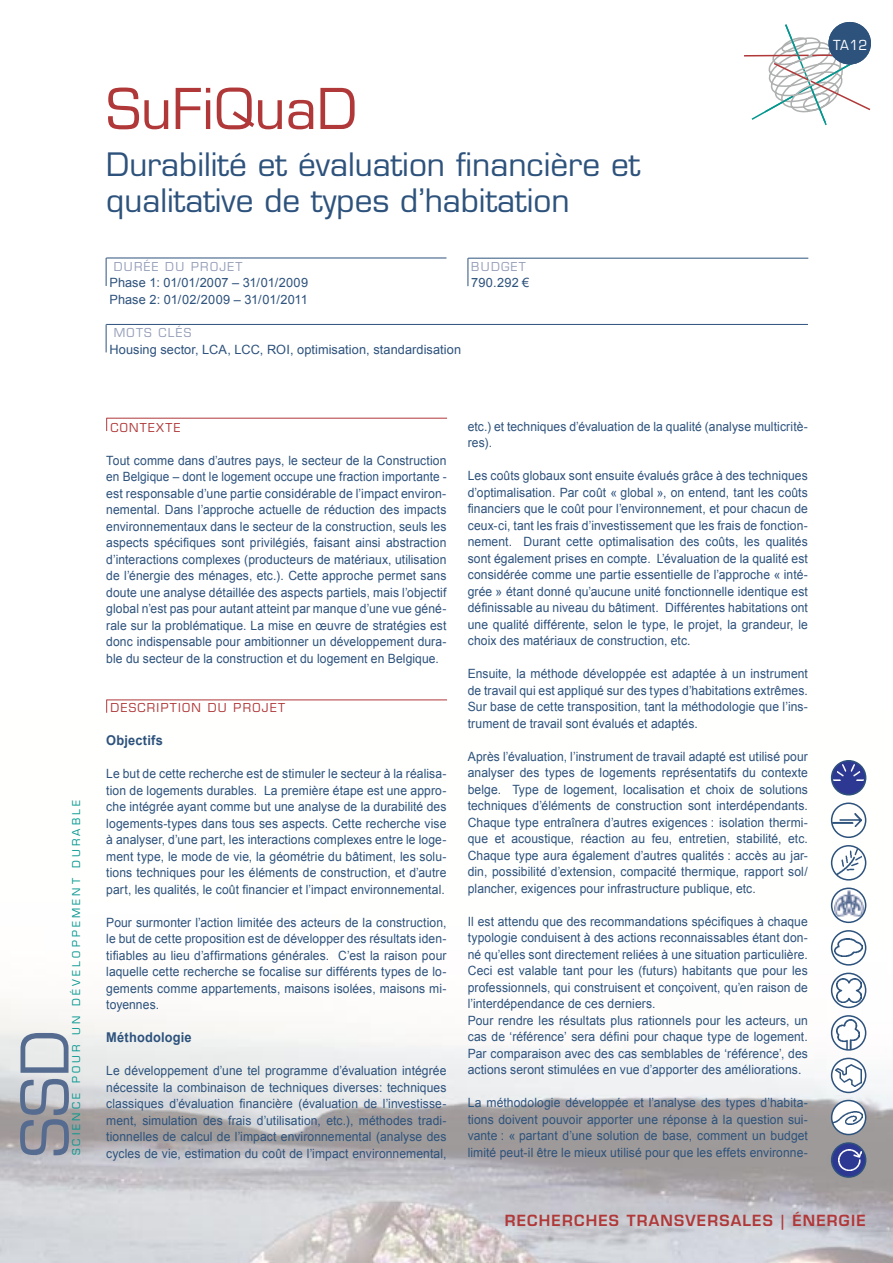
<style>
.page{position:relative;width:893px;height:1263px;background:#fff}
.page>*{position:absolute;margin:0;border:0;box-sizing:border-box;transform-origin:0 0}
.t1{font:64.05px "Eurostile LT Std";color:#556b90}
.t2{font:54.9px "Eurostile LT Std";color:#b03839}
.t3{font:31.5px/36px "Eurostile LT Std";color:#2d527c}
.t4{font:600 15px "Eurostile LT Std";letter-spacing:.08em;color:#b03839}
._01_brood{font:700 13.5px "Arial";letter-spacing:.015em;color:#2d527c;scale:.95 1}
.t5{font:13.5px "Eurostile LT Std";letter-spacing:.03em;color:#fff;scale:.95 1}
._01_brood-2{font:12.75px/16.5px "Arial";letter-spacing:.005em;color:#2d527c;text-align:justify;scale:.95 1}
._01_brood-3{font:12.75px "Arial";letter-spacing:.005em;color:#2d527c}
.t6{font:12px "Eurostile LT Std";letter-spacing:.11em;color:#969eb9}
.t7{font:12px "Eurostile LT Std";letter-spacing:.11em;color:#b03839}
.t8{font:10.5px "Eurostile LT Std";letter-spacing:.3em;color:#03968f}
.s1{font-style:inherit}
</style>
<div class="page">
<img style="left:0;top:711px;width:893px;height:552px">
<svg style="left:744px;top:24px;width:126px;height:101px"></svg>
<div style="left:829px;top:23px;width:41px;height:41px;background:#2d527c;border-radius:50%"></div>
<div style="left:828px;top:22px;width:43px;height:42px;border:2px solid #2d527c;border-radius:50%"></div>
<div style="left:832px;top:1100px;width:34px;height:34px;background:#fff;border-radius:50%"></div>
<img style="left:834px;top:1112px;width:29px;height:12px">
<div style="left:831px;top:1100px;width:35px;height:35px;border:2px solid #2d527c;border-radius:50%"></div>
<div style="left:832px;top:1143px;width:34px;height:34px;background:#2d3892;border-radius:50%"></div>
<img style="left:838px;top:1149px;width:23px;height:22px">
<div style="left:831px;top:1142px;width:35px;height:36px;border:2px solid #2d527c;border-radius:50%"></div>
<div style="left:832px;top:761px;width:34px;height:34px;background:#2d3892;border-radius:50%"></div>
<img style="left:833px;top:765px;width:31px;height:15px">
<div style="left:831px;top:760px;width:35px;height:35px;border:2px solid #2d527c;border-radius:50%"></div>
<img style="left:834px;top:813px;width:28px;height:13px">
<div style="left:831px;top:802px;width:35px;height:36px;border:2px solid #2d527c;border-radius:50%"></div>
<svg style="left:832px;top:846px;width:34px;height:34px"></svg>
<img style="left:834px;top:849px;width:27px;height:27px">
<div style="left:831px;top:845px;width:35px;height:35px;border:2px solid #2d527c;border-radius:50%"></div>
<svg style="left:832px;top:888px;width:34px;height:34px"></svg>
<img style="left:834px;top:889px;width:29px;height:29px">
<div style="left:831px;top:887px;width:35px;height:36px;border:2px solid #2d527c;border-radius:50%"></div>
<svg style="left:832px;top:931px;width:34px;height:34px"></svg>
<img style="left:835px;top:939px;width:28px;height:17px">
<div style="left:831px;top:930px;width:35px;height:35px;border:2px solid #2d527c;border-radius:50%"></div>
<svg style="left:832px;top:973px;width:34px;height:34px"></svg>
<img style="left:837px;top:978px;width:24px;height:25px">
<div style="left:831px;top:972px;width:35px;height:36px;border:2px solid #2d527c;border-radius:50%"></div>
<svg style="left:832px;top:1016px;width:34px;height:34px"></svg>
<img style="left:837px;top:1020px;width:22px;height:30px">
<div style="left:831px;top:1015px;width:35px;height:36px;border:2px solid #2d527c;border-radius:50%"></div>
<svg style="left:832px;top:1058px;width:34px;height:34px"></svg>
<img style="left:836px;top:1064px;width:26px;height:23px">
<div style="left:831px;top:1058px;width:35px;height:35px;border:2px solid #2d527c;border-radius:50%"></div>
<hr style="left:106px;top:258px;width:340px;height:1px;background:#2d527c">
<svg style="left:106px;top:258px;width:1px;height:28px"></svg>
<hr style="left:468px;top:258px;width:340px;height:1px;background:#2d527c">
<svg style="left:468px;top:258px;width:1px;height:28px"></svg>
<hr style="left:106px;top:324px;width:702px;height:1px;background:#2d527c">
<svg style="left:106px;top:324px;width:1px;height:28px"></svg>
<hr style="left:107px;top:418px;width:340px;height:1px;background:#b03839">
<svg style="left:106px;top:418px;width:1px;height:13px"></svg>
<hr style="left:107px;top:699px;width:340px;height:1px;background:#b03839">
<svg style="left:106px;top:699px;width:1px;height:14px"></svg>
<p class="t8" style="left:70px;top:1155px;width:357px;rotate:-90deg">SCIENCE POUR UN DÉVELOPPEMENT DURABLE</p>
<p class="t1" style="left:7px;top:1157px;width:129px;rotate:-90deg">SSD</p>
<p class="t2" style="left:106px;top:76px;width:252px">SuFiQuaD</p>
<p class="t3" style="left:106px;top:147px;width:535px">Durabilité et évaluation financière et qualitative de types d’habitation</p>
<p class="t6" style="left:114px;top:259px;width:130px">DURÉE DU PROJET</p>
<p class="_01_brood-3" style="left:109px;top:275px;width:200px">Phase 1: 01/01/2007 – 31/01/2009</p>
<p class="_01_brood-3" style="left:109px;top:291px;width:200px">Phase 2: 01/02/2009 – 31/01/2011</p>
<p class="t6" style="left:471px;top:259px;width:56px">BUDGET</p>
<p class="_01_brood-3" style="left:471px;top:275px;width:60px">790.292 €</p>
<p class="t6" style="left:114px;top:325px;width:79px">MOTS CLÉS</p>
<p class="_01_brood-3" style="left:109px;top:341px;width:353px">Housing sector, LCA, LCC, ROI, optimisation, standardisation</p>
<p class="t5" style="left:832px;top:36px;width:39px">CP01</p>
<p class="t5" style="left:833px;top:37px;width:38px">TA12</p>
<p class="t7" style="left:111px;top:420px;width:71px">CONTEXTE</p>
<p class="_01_brood-2" style="left:106px;top:452px;width:360px">Tout comme dans d’autres pays, le secteur de la Construction en Belgique – dont le logement occupe une fraction importante <span class="s1">- </span>est responsable d’une partie considérable de l’impact environ&shy;nemental. Dans l’approche actuelle de réduction des impacts environnementaux dans le secteur de la construction, seuls les aspects spécifiques sont privilégiés, faisant ainsi abstraction d’interactions complexes (producteurs de matériaux, utilisation de l’énergie des ménages, etc.). Cette approche permet sans doute une analyse détaillée des aspects partiels, mais l’objectif global n’est pas pour autant atteint par manque d’une vue géné&shy;rale sur la problématique. La mise en œuvre de stratégies est donc indispensable pour ambitionner un développement dura&shy;ble du secteur de la construction et du logement en Belgique.</p>
<p class="t7" style="left:111px;top:701px;width:176px">DESCRIPTION DU PROJET</p>
<p class="_01_brood" style="left:106px;top:731px;width:61px">Objectifs</p>
<p class="_01_brood-2" style="left:106px;top:766px;width:360px">Le but de cette recherche est de stimuler le secteur à la réalisa&shy;tion de logements durables. La première étape est une appro&shy;che intégrée ayant comme but une analyse de la durabilité des logements-types dans tous ses aspects. Cette recherche vise à analyser, d’une part, les interactions complexes entre le loge&shy;ment type, le mode de vie, la géométrie du bâtiment, les solu&shy;tions techniques pour les éléments de construction, et d’autre part, les qualités, le coût financier et l’impact environnemental.</p>
<p class="_01_brood-2" style="left:106px;top:914px;width:360px">Pour surmonter l’action limitée des acteurs de la construction, le but de cette proposition est de développer des résultats iden&shy;tifiables au lieu d’affirmations générales. C’est la raison pour laquelle cette recherche se focalise sur différents types de lo&shy;gements comme appartements, maisons isolées, maisons mi&shy;toyennes.</p>
<p class="_01_brood" style="left:106px;top:1028px;width:91px">Méthodologie</p>
<p class="_01_brood-2" style="left:106px;top:1063px;width:360px">Le développement d’une tel programme d’évaluation intégrée nécessite la combinaison de techniques diverses: techniques classiques d’évaluation financière (évaluation de l’investisse&shy;ment, simulation des frais d’utilisation, etc.), méthodes tradi&shy;tionnelles de calcul de l’impact environnemental (analyse des cycles de vie, estimation du coût de l’impact environnemental,</p>
<p class="_01_brood-2" style="left:468px;top:418px;width:360px">etc.) et techniques d’évaluation de la qualité (analyse multicritè&shy;res).</p>
<p class="_01_brood-2" style="left:468px;top:468px;width:360px">Les coûts globaux sont ensuite évalués grâce à des techniques d’optimalisation. Par coût « global », on entend, tant les coûts financiers que le coût pour l’environnement, et pour chacun de ceux-ci, tant les frais d’investissement que les frais de fonction&shy;nement. Durant cette optimalisation des coûts, les qualités sont également prises en compte. L’évaluation de la qualité est considérée comme une partie essentielle de l’approche « inté&shy;grée » étant donné qu’aucune unité fonctionnelle identique est définissable au niveau du bâtiment. Différentes habitations ont une qualité différente, selon le type, le projet, la grandeur, le choix des matériaux de construction, etc.</p>
<p class="_01_brood-2" style="left:468px;top:666px;width:360px">Ensuite, la méthode développée est adaptée à un instrument de travail qui est appliqué sur des types d’habitations extrêmes.<br>Sur base de cette transposition, tant la méthodologie que l’ins&shy;trument de travail sont évalués et adaptés.</p>
<p class="_01_brood-2" style="left:468px;top:748px;width:360px">Après l’évaluation, l’instrument de travail adapté est utilisé pour analyser des types de logements représentatifs du contexte belge. Type de logement, localisation et choix de solutions techniques d’éléments de construction sont interdépendants.<br>Chaque type entraînera d’autres exigences : isolation thermi&shy;que et acoustique, réaction au feu, entretien, stabilité, etc.<br>Chaque type aura également d’autres qualités : accès au jar&shy;din, possibilité d’extension, compacité thermique, rapport sol/ plancher, exigences pour infrastructure publique, etc.</p>
<p class="_01_brood-2" style="left:468px;top:913px;width:360px">Il est attendu que des recommandations spécifiques à chaque typologie conduisent à des actions reconnaissables étant don&shy;né qu’elles sont directement reliées à une situation particulière.<br>Ceci est valable tant pour les (futurs) habitants que pour les professionnels, qui construisent et conçoivent, qu’en raison de l’interdépendance de ces derniers.</p>
<p class="_01_brood-2" style="left:468px;top:1012px;width:360px">Pour rendre les résultats plus rationnels pour les acteurs, un cas de ‘référence’ sera défini pour chaque type de logement.<br>Par comparaison avec des cas semblables de ‘référence’, des actions seront stimulées en vue d’apporter des améliorations.</p>
<p class="_01_brood-2" style="left:468px;top:1095px;width:360px">La méthodologie développée et l’analyse des types d’habita&shy;tions doivent pouvoir apporter une réponse à la question sui&shy;vante : « partant d’une solution de base, comment un budget limité peut-il être le mieux utilisé pour que les effets environne-</p>
<p class="t4" style="left:505px;top:1211px;width:362px">RECHERCHES TRANSVERSALES | ÉNERGIE</p>
</div>
